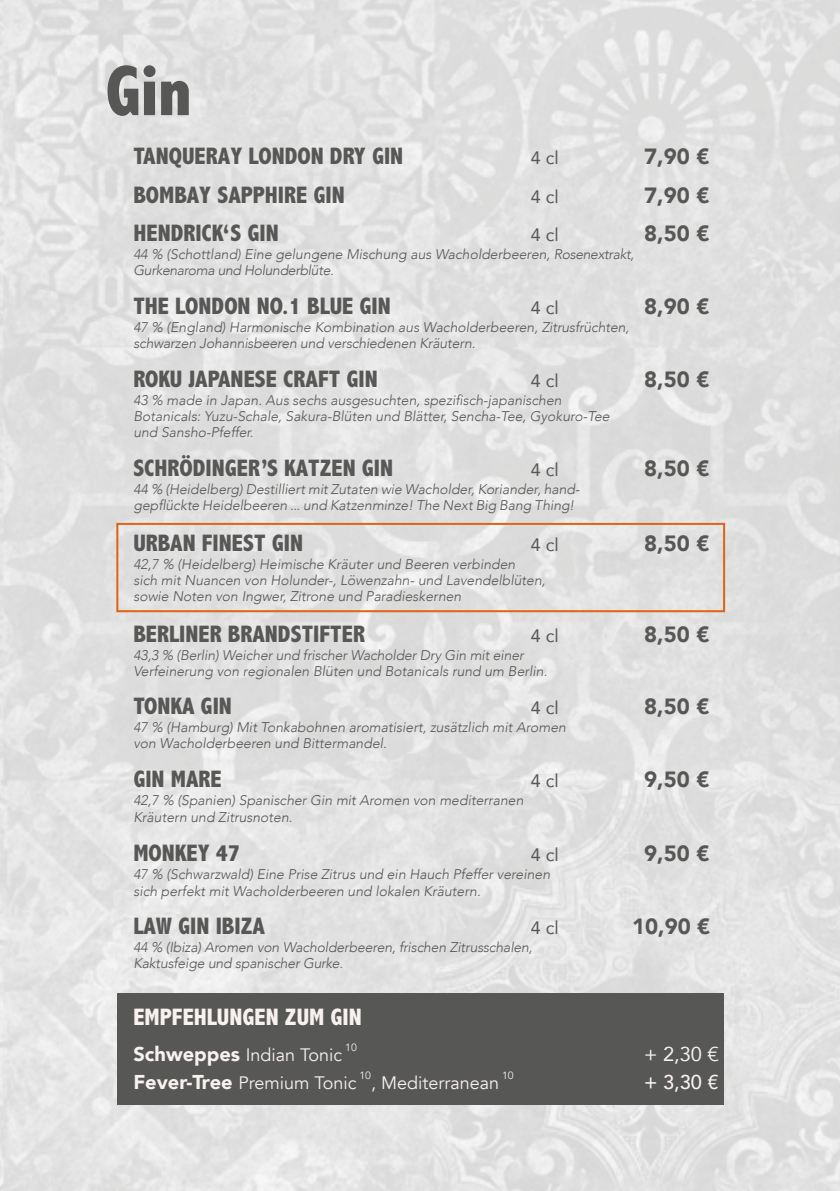
<style>
.page{position:relative;width:840px;height:1191px;background:#fff}
.page>*{position:absolute;margin:0;border:0;box-sizing:border-box;transform-origin:0 0}
.t1{font:800 condensed 72px "Abadi MT Pro";color:#575756}
.t2{font:800 condensed 24px "Abadi MT Pro";color:#575756}
.t3{font:800 condensed 24px "Abadi MT Pro";color:#f7f1ef}
.t4{font:900 22px "Avenir";color:#575756}
.t5{font:20px "Avenir";color:#f7f1ef}
.t6{font:500 20px "Avenir";color:#f7f1ef}
.t7{font:18px "Avenir";color:#f7f1ef}
.t8{font:18px "Avenir";color:#575756}
.t9{font:italic 300 14px "Avenir";color:#575756}
.t10{font:italic 300 14px "Avenir";letter-spacing:-.025em;color:#575756}
.t11{font:10.4px "Avenir";color:#f7f1ef}
.s1{font-weight:900;font-size:20px}
</style>
<div class="page">
<img style="left:0;top:0;width:839px;height:1191px">
<div style="left:117px;top:993px;width:606px;height:112px;background:#575756"></div>
<div style="left:116px;top:523px;width:608px;height:89px;border:2px solid #dc6413"></div>
<p class="t1" style="left:105px;top:51px;width:89px">Gin</p>
<p class="t2" style="left:133px;top:143px;width:271px">TANQUERAY LONDON DRY GIN</p>
<p class="t8" style="left:530px;top:143px;width:30px">4 cl</p>
<p class="t4" style="left:643px;top:137px;width:67px">7,90 €</p>
<p class="t2" style="left:133px;top:181px;width:213px">BOMBAY SAPPHIRE GIN</p>
<p class="t8" style="left:530px;top:182px;width:30px">4 cl</p>
<p class="t4" style="left:643px;top:176px;width:67px">7,90 €</p>
<p class="t2" style="left:133px;top:220px;width:147px">HENDRICK‘S GIN</p>
<p class="t8" style="left:530px;top:221px;width:30px">4 cl</p>
<p class="t4" style="left:643px;top:215px;width:67px">8,50 €</p>
<p class="t9" style="left:133px;top:246px;width:502px">44 % (Schottland) Eine gelungene Mischung aus Wacholderbeeren, Rosenextrakt,</p>
<p class="t10" style="left:133px;top:262px;width:202px">Gurkenaroma und Holunderblüte.</p>
<p class="t2" style="left:133px;top:293px;width:259px">THE LONDON NO.1 BLUE GIN</p>
<p class="t8" style="left:530px;top:293px;width:30px">4 cl</p>
<p class="t4" style="left:643px;top:288px;width:67px">8,90 €</p>
<p class="t9" style="left:133px;top:319px;width:497px">47 % (England) Harmonische Kombination aus Wacholderbeeren, Zitrusfrüchten,</p>
<p class="t9" style="left:133px;top:335px;width:343px">schwarzen Johannisbeeren und verschiedenen Kräutern.</p>
<p class="t2" style="left:133px;top:366px;width:246px">ROKU JAPANESE CRAFT GIN</p>
<p class="t8" style="left:530px;top:366px;width:30px">4 cl</p>
<p class="t4" style="left:643px;top:360px;width:67px">8,50 €</p>
<p class="t9" style="left:133px;top:392px;width:429px">43 % made in Japan. Aus sechs ausgesuchten, spezifisch-japanischen</p>
<p class="t9" style="left:133px;top:408px;width:477px">Botanicals: Yuzu-Schale, Sakura-Blüten und Blätter, Sencha-Tee, Gyokuro-Tee</p>
<p class="t9" style="left:133px;top:424px;width:122px">und Sansho-Pfeffer.</p>
<p class="t2" style="left:133px;top:455px;width:261px">SCHRÖDINGER’S KATZEN GIN</p>
<p class="t8" style="left:530px;top:455px;width:30px">4 cl</p>
<p class="t4" style="left:643px;top:449px;width:67px">8,50 €</p>
<p class="t9" style="left:133px;top:481px;width:448px">44 % (Heidelberg) Destilliert mit Zutaten wie Wacholder, Koriander, hand-</p>
<p class="t9" style="left:133px;top:497px;width:442px">gepflückte Heidelbeeren ... und Katzenminze! The Next Big Bang Thing!</p>
<p class="t2" style="left:133px;top:529px;width:171px">URBAN FINEST GIN</p>
<p class="t8" style="left:530px;top:530px;width:30px">4 cl</p>
<p class="t4" style="left:643px;top:524px;width:67px">8,50 €</p>
<p class="t9" style="left:133px;top:555px;width:383px">42,7 % (Heidelberg) Heimische Kräuter und Beeren verbinden</p>
<p class="t9" style="left:133px;top:571px;width:413px">sich mit Nuancen von Holunder-, Löwenzahn- und Lavendelblüten,</p>
<p class="t9" style="left:133px;top:587px;width:329px">sowie Noten von Ingwer, Zitrone und Paradieskernen</p>
<p class="t2" style="left:133px;top:620px;width:233px">BERLINER BRANDSTIFTER</p>
<p class="t8" style="left:530px;top:621px;width:30px">4 cl</p>
<p class="t4" style="left:643px;top:615px;width:67px">8,50 €</p>
<p class="t9" style="left:133px;top:646px;width:391px">43,3 % (Berlin) Weicher und frischer Wacholder Dry Gin mit einer</p>
<p class="t9" style="left:133px;top:662px;width:415px">Verfeinerung von regionalen Blüten und Botanicals rund um Berlin.</p>
<p class="t2" style="left:133px;top:693px;width:100px">TONKA GIN</p>
<p class="t8" style="left:530px;top:693px;width:30px">4 cl</p>
<p class="t4" style="left:643px;top:688px;width:67px">8,50 €</p>
<p class="t9" style="left:133px;top:719px;width:434px">47 % (Hamburg) Mit Tonkabohnen aromatisiert, zusätzlich mit Aromen</p>
<p class="t9" style="left:133px;top:735px;width:255px">von Wacholderbeeren und Bittermandel.</p>
<p class="t2" style="left:133px;top:766px;width:90px">GIN MARE</p>
<p class="t8" style="left:530px;top:766px;width:30px">4 cl</p>
<p class="t4" style="left:643px;top:760px;width:67px">9,50 €</p>
<p class="t9" style="left:133px;top:792px;width:391px">42,7 % (Spanien) Spanischer Gin mit Aromen von mediterranen</p>
<p class="t9" style="left:133px;top:809px;width:160px">Kräutern und Zitrusnoten.</p>
<p class="t2" style="left:133px;top:839px;width:108px">MONKEY 47</p>
<p class="t8" style="left:530px;top:840px;width:30px">4 cl</p>
<p class="t4" style="left:643px;top:834px;width:67px">9,50 €</p>
<p class="t9" style="left:133px;top:865px;width:418px">47 % (Schwarzwald) Eine Prise Zitrus und ein Hauch Pfeffer vereinen</p>
<p class="t9" style="left:133px;top:882px;width:348px">sich perfekt mit Wacholderbeeren und lokalen Kräutern.</p>
<p class="t2" style="left:133px;top:913px;width:133px">LAW GIN IBIZA</p>
<p class="t8" style="left:530px;top:913px;width:30px">4 cl</p>
<p class="t4" style="left:631px;top:908px;width:80px">10,90 €</p>
<p class="t9" style="left:133px;top:939px;width:400px">44 % (Ibiza) Aromen von Wacholderbeeren, frischen Zitrusschalen,</p>
<p class="t9" style="left:133px;top:955px;width:211px">Kaktusfeige und spanischer Gurke.</p>
<p class="t3" style="left:133px;top:1004px;width:230px">EMPFEHLUNGEN ZUM GIN</p>
<p class="t7" style="left:133px;top:1044px;width:210px"><span class="s1">Schweppes</span> Indian Tonic</p>
<p class="t11" style="left:345px;top:1041px;width:13px">10</p>
<p class="t5" style="left:643px;top:1038px;width:76px">+ 2,30 €</p>
<p class="t7" style="left:133px;top:1072px;width:224px"><span class="s1">Fever-Tree</span> Premium Tonic</p>
<p class="t11" style="left:359px;top:1069px;width:13px">10</p>
<p class="t11" style="left:502px;top:1069px;width:13px">10</p>
<p class="t6" style="left:643px;top:1065px;width:76px">+ 3,30 €</p>
<p class="t7" style="left:371px;top:1072px;width:129px">, Mediterranean</p>
</div>
